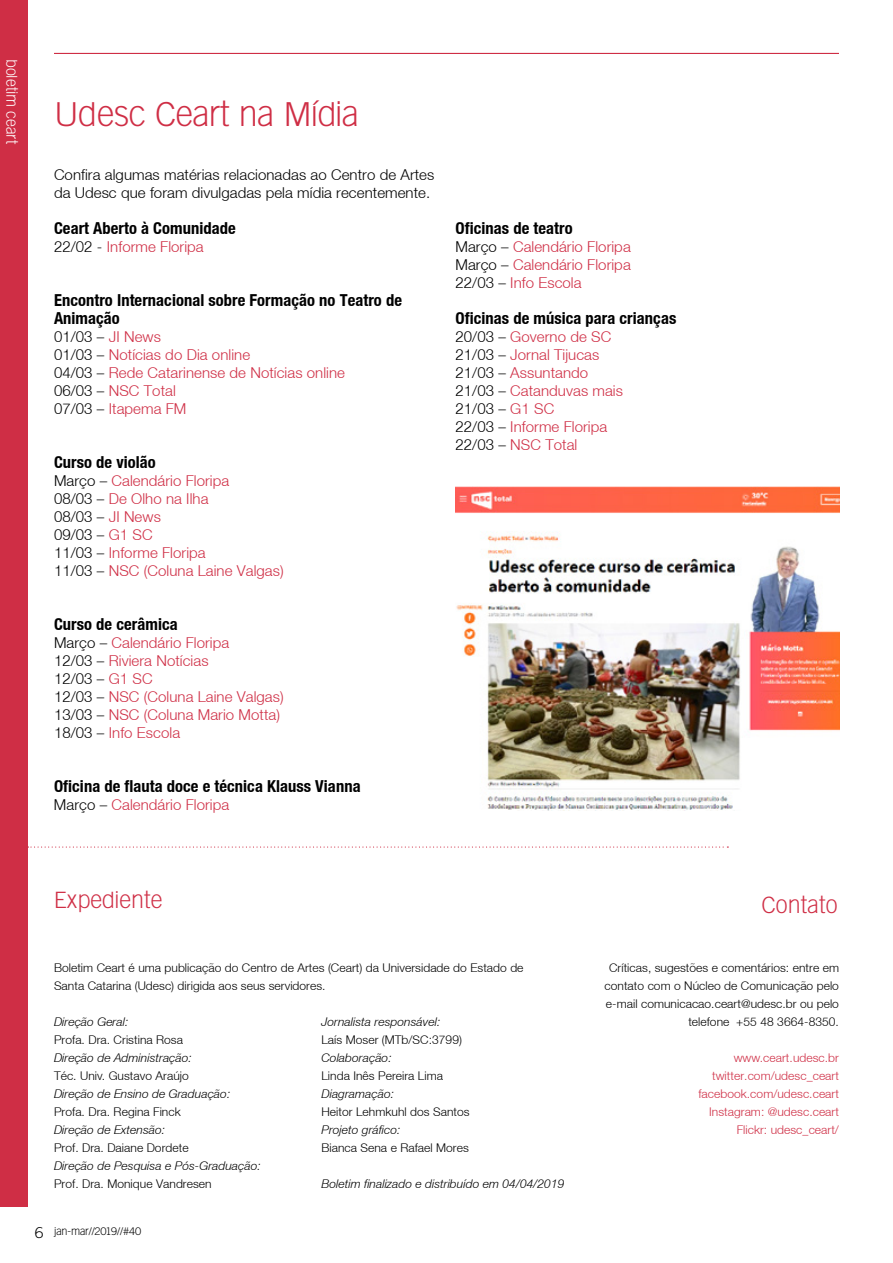
<style>
.page{position:relative;width:893px;height:1263px;background:#fff}
.page>*{position:absolute;margin:0;border:0;box-sizing:border-box;transform-origin:0 0}
.t1{font:33px "Goethe Gothic";letter-spacing:-.01em;color:#cf2e45}
.t2{font:22.5px "Goethe Gothic";color:#cf2e45}
.t3{font:700 condensed 16.5px/18px "Context Reprise Condensed S Si";letter-spacing:.005em;color:#000}
.t4{font:300 15px/18px "Context Reprise Light S Si";letter-spacing:.005em;color:#cf2e45}
.t5{font:300 15px/18px "Context Reprise Light S Si";letter-spacing:.005em;color:#000}
.t6{font:15px "Goethe Gothic";color:#fff}
.t7{font:15px "Goethe Gothic";color:#000}
.t8{font:300 12px/18px "Context Reprise Light S Si";letter-spacing:.005em;color:#000}
.t9{font:italic 300 12px "Context Reprise Light S Si";letter-spacing:.005em;color:#000}
.t10{font:300 12px/18px "Context Reprise Light S Si";letter-spacing:.005em;color:#cf2e45;text-align:right}
.t11{font:10.5px "Goethe Gothic";letter-spacing:-.02em;color:#000}
.s1{color:#000}
</style>
<div class="page">
<div style="left:0;top:0;width:27px;height:1206px;background:#cf2e45"></div>
<hr style="left:54px;top:53px;width:785px;height:1px;background:#cf2e45">
<svg style="left:28px;top:846px;width:700px;height:2px"></svg>
<img style="left:455px;top:486px;width:384px;height:324px">
<p class="t6" style="left:21px;top:59px;width:87px;rotate:90deg">boletim ceart</p>
<h1 class="t1" style="left:54px;top:94px;width:307px">Udesc Ceart na Mídia</h1>
<p class="t5" style="left:54px;top:165px;width:382px">Confira algumas matérias relacionadas ao Centro de Artes da Udesc que foram divulgadas pela mídia recentemente.</p>
<p class="t3" style="left:54px;top:219px;width:183px">Ceart Aberto à Comunidade</p>
<p class="t4" style="left:54px;top:237px;width:151px"><span class="s1">22/02 -</span> Informe Floripa</p>
<p class="t3" style="left:54px;top:291px;width:349px">Encontro Internacional sobre Formação no Teatro de<br>Animação</p>
<p class="t4" style="left:54px;top:327px;width:293px"><span class="s1">01/03 –</span> JI News<br><span class="s1">01/03 –</span> Notícias do Dia online<br><span class="s1">04/03 –</span> Rede Catarinense de Notícias online<br><span class="s1">06/03 –</span> NSC Total<br><span class="s1">07/03 –</span> Itapema FM</p>
<p class="t3" style="left:54px;top:453px;width:103px">Curso de violão</p>
<p class="t4" style="left:54px;top:471px;width:231px"><span class="s1">Março –</span> Calendário Floripa<br><span class="s1">08/03 –</span> De Olho na Ilha<br><span class="s1">08/03 –</span> JI News<br><span class="s1">09/03 –</span> G1 SC<br><span class="s1">11/03 –</span> Informe Floripa<br><span class="s1">11/03 –</span> NSC (Coluna Laine Valgas)</p>
<p class="t3" style="left:54px;top:615px;width:125px">Curso de cerâmica</p>
<p class="t4" style="left:54px;top:633px;width:231px"><span class="s1">Março –</span> Calendário Floripa<br><span class="s1">12/03 –</span> Riviera Notícias<br><span class="s1">12/03 –</span> G1 SC<br><span class="s1">12/03 –</span> NSC (Coluna Laine Valgas)<br><span class="s1">13/03 –</span> NSC (Coluna Mario Motta)<br><span class="s1">18/03 –</span> Info Escola</p>
<p class="t3" style="left:54px;top:777px;width:308px">Oficina de flauta doce e técnica Klauss Vianna</p>
<p class="t4" style="left:54px;top:795px;width:177px"><span class="s1">Março –</span> Calendário Floripa</p>
<p class="t3" style="left:455px;top:219px;width:119px">Oficinas de teatro</p>
<p class="t4" style="left:455px;top:237px;width:177px;text-align:justify"><span class="s1">Março –</span> Calendário Floripa <span class="s1">Março –</span> Calendário Floripa <span class="s1">22/03 –</span> Info Escola</p>
<p class="t3" style="left:455px;top:309px;width:222px">Oficinas de música para crianças</p>
<p class="t4" style="left:455px;top:327px;width:169px"><span class="s1">20/03 –</span> Governo de SC<br><span class="s1">21/03 –</span> Jornal Tijucas<br><span class="s1">21/03 –</span> Assuntando<br><span class="s1">21/03 –</span> Catanduvas mais<br><span class="s1">21/03 –</span> G1 SC<br><span class="s1">22/03 –</span> Informe Floripa<br><span class="s1">22/03 –</span> NSC Total</p>
<h2 class="t2" style="left:54px;top:886px;width:110px">Expediente</h2>
<p class="t8" style="left:54px;top:958px;width:471px">Boletim Ceart é uma publicação do Centro de Artes (Ceart) da Universidade do Estado de<br>Santa Catarina (Udesc) dirigida aos seus servidores.</p>
<p class="t9" style="left:54px;top:1014px;width:76px">Direção Geral:</p>
<p class="t8" style="left:54px;top:1030px;width:131px">Profa. Dra. Cristina Rosa</p>
<p class="t9" style="left:54px;top:1050px;width:139px">Direção de Administração:</p>
<p class="t8" style="left:54px;top:1066px;width:136px">Téc. Univ. Gustavo Araújo</p>
<p class="t9" style="left:54px;top:1086px;width:178px">Direção de Ensino de Graduação:</p>
<p class="t8" style="left:54px;top:1102px;width:128px">Profa. Dra. Regina Finck</p>
<p class="t9" style="left:54px;top:1122px;width:113px">Direção de Extensão:</p>
<p class="t8" style="left:54px;top:1138px;width:136px">Prof. Dra. Daiane Dordete</p>
<p class="t9" style="left:54px;top:1158px;width:208px">Direção de Pesquisa e Pós-Graduação:</p>
<p class="t8" style="left:54px;top:1174px;width:159px">Prof. Dra. Monique Vandresen</p>
<p class="t9" style="left:321px;top:1014px;width:120px">Jornalista responsável:</p>
<p class="t8" style="left:321px;top:1030px;width:142px">Laís Moser (MTb/SC:3799)</p>
<p class="t9" style="left:321px;top:1050px;width:72px">Colaboração:</p>
<p class="t8" style="left:321px;top:1066px;width:123px">Linda Inês Pereira Lima</p>
<p class="t9" style="left:321px;top:1086px;width:74px">Diagramação:</p>
<p class="t8" style="left:321px;top:1102px;width:150px">Heitor Lehmkuhl dos Santos</p>
<p class="t9" style="left:321px;top:1122px;width:81px">Projeto gráfico:</p>
<p class="t8" style="left:321px;top:1138px;width:149px">Bianca Sena e Rafael Mores</p>
<p class="t9" style="left:321px;top:1176px;width:244px">Boletim finalizado e distribuído em 04/04/2019</p>
<p class="t7" style="left:35px;top:1224px;width:10px">6</p>
<p class="t11" style="left:54px;top:1225px;width:89px">jan-mar//2019//#40</p>
<h2 class="t2" style="left:761px;top:891px;width:78px">Contato</h2>
<p class="t8" style="left:604px;top:958px;width:236px;text-align:right">Críticas, sugestões e comentários: entre em contato com o Núcleo de Comunicação pelo e-mail comunicacao.ceart@udesc.br ou pelo telefone +55 48 3664-8350.</p>
<p class="t10" style="left:698px;top:1048px;width:142px">www.ceart.udesc.br twitter.com/udesc_ceart facebook.com/udesc.ceart<br>Instagram: @udesc.ceart<br>Flickr: udesc_ceart/</p>
</div>
